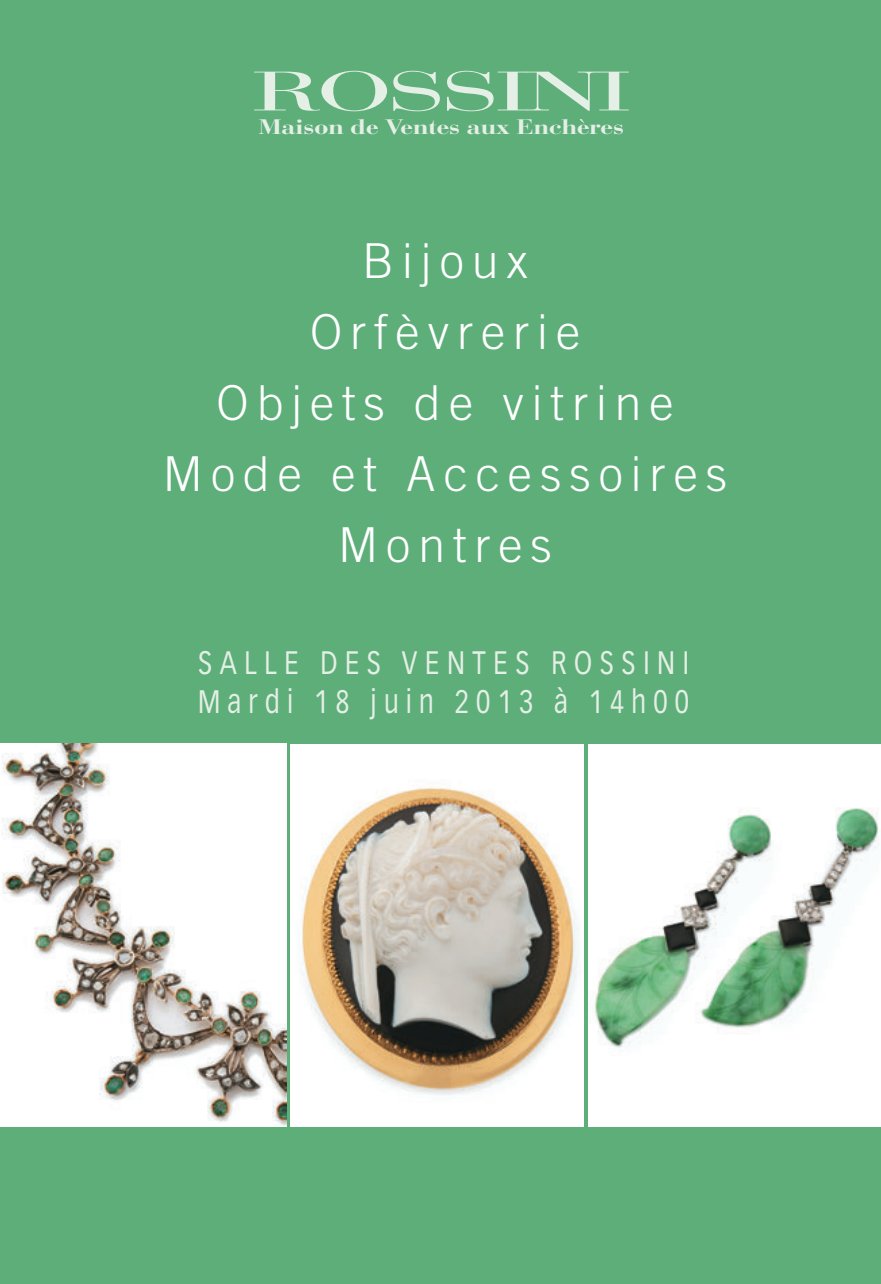
<style>
.page{position:relative;width:881px;height:1284px;background:#fff}
.page>*{position:absolute;margin:0;border:0;box-sizing:border-box;transform-origin:0 0}
.t1{font:55.05px "Bauer Bodoni";letter-spacing:-.04em;color:#e4efe5;scale:1.88 1}
.t2{font:300 48.15px/70.9px "Trade Gothic";letter-spacing:.165em;color:#fff;text-align:center}
.t3{font:31.95px/38.2px "Vectora LH";letter-spacing:.3em;color:#e4efe5;scale:.8 1}
.t4{font:700 20.85px "Bauer Bodoni";letter-spacing:-.025em;color:#e4efe5;scale:1.26 1}
</style>
<div class="page">
<div style="left:0;top:0;width:880px;height:1284px;background:#5eae7a"></div>
<img style="left:0;top:744px;width:286px;height:382px">
<img style="left:290px;top:747px;width:293px;height:379px">
<div style="left:588px;top:744px;width:292px;height:382px;background:#fff"></div>
<img style="left:590px;top:807px;width:289px;height:241px">
<p class="t1" style="left:251px;top:70px;width:203px">ROSSINI</p>
<p class="t4" style="left:258px;top:119px;width:292px">Maison de Ventes aux Enchères</p>
<p class="t2" style="left:163px;top:229px;width:565px">Bijoux<br>Orfèvrerie<br>Objets de vitrine<br>Mode et Accessoires<br>Montres</p>
<p class="t3" style="left:198px;top:646px;width:615px">SALLE DES VENTES ROSSINI<br>Mardi 18 juin 2013 à 14h00</p>
</div>
